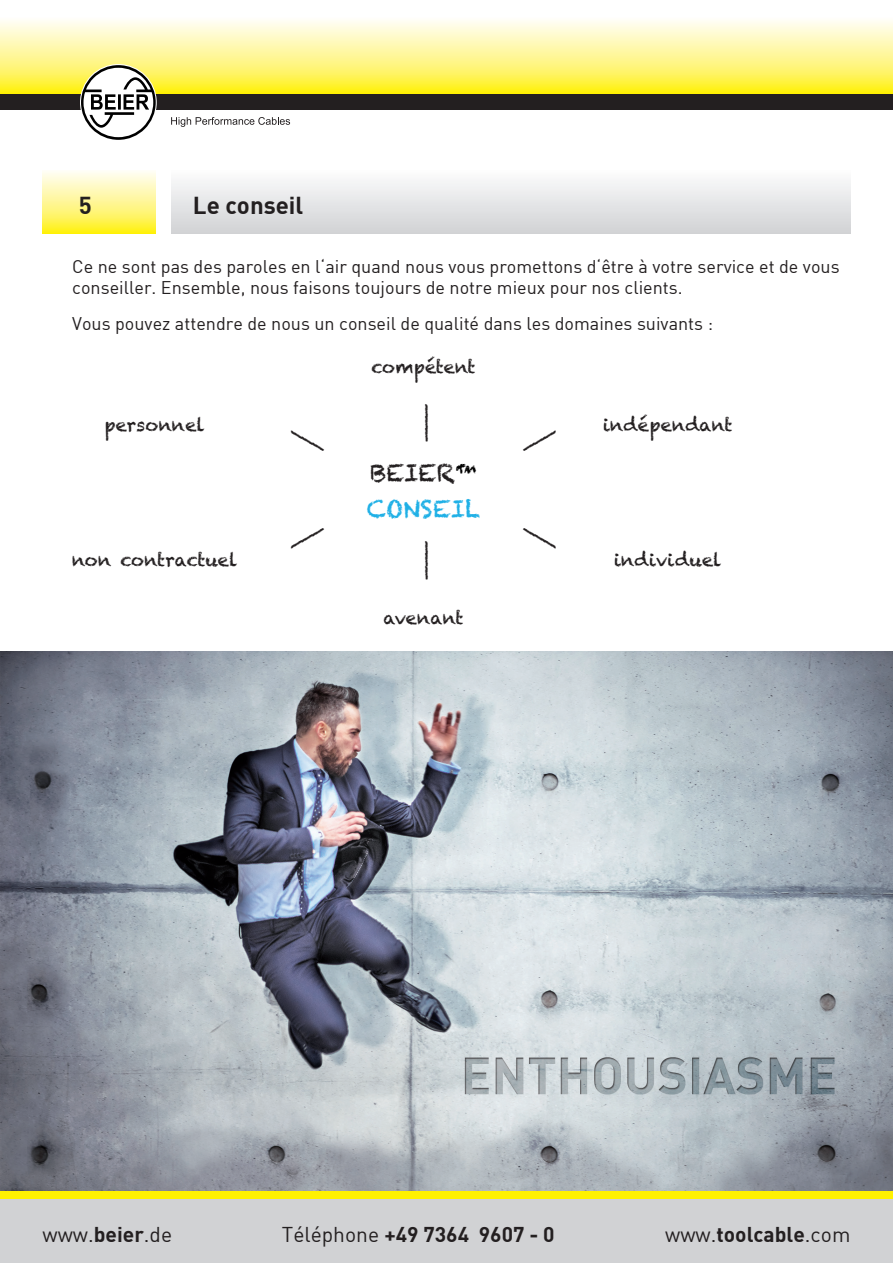
<style>
.page{position:relative;width:893px;height:1263px;background:#fff}
.page>*{position:absolute;margin:0;border:0;box-sizing:border-box;transform-origin:0 0}
.t1{font:24px/36px "Chalkduster";color:#1fb0e6}
.t2{font:24px "DIN Bold";color:#231f20}
.t3{font:21px "DIN Bold";color:#231f20}
.t4{font:21px "DIN";color:#231f20}
.t5{font:18px/21.6px "DIN";color:#231f20}
.t6{font:18px "Chalkduster";color:#231f20}
.s1{color:#231f20}
.s2{color:#000}
.s3{font-family:"DIN Bold"}
.s4{font-family:"DIN"}
</style>
<div class="page">
<div style="left:0;top:95px;width:893px;height:15px;background:#231f20"></div>
<svg style="left:0;top:21px;width:892px;height:73px;background:#fff68e"></svg>
<svg style="left:171px;top:117px;width:119px;height:10px"></svg>
<svg style="left:81px;top:65px;width:75px;height:75px"></svg>
<div style="left:0;top:1199px;width:893px;height:64px;background:#d1d2d4"></div>
<div style="left:0;top:1191px;width:893px;height:8px;background:#fff101"></div>
<img style="left:0;top:652px;width:893px;height:539px">
<svg style="left:43px;top:172px;width:113px;height:62px;background:#fff68c"></svg>
<div style="left:171px;top:170px;width:679px;height:64px;background:linear-gradient(to bottom,#fcfdfd,#d1d2d5)"></div>
<h1 class="t2" style="left:79px;top:190px;width:15px">5</h1>
<h1 class="t2" style="left:193px;top:190px;width:112px">Le conseil</h1>
<p class="t5" style="left:72px;top:255px;width:769px">Ce ne sont pas des paroles en l‘air quand nous vous promettons d‘être à votre service et de vous conseiller. Ensemble, nous faisons toujours de notre mieux pour nos clients.</p>
<p class="t5" style="left:72px;top:313px;width:642px">Vous pouvez attendre de nous un conseil de qualité dans les domaines suivants :</p>
<p class="t6" style="left:105px;top:414px;width:102px">personnel</p>
<p class="t6" style="left:72px;top:549px;width:167px">non contractuel</p>
<p class="t6" style="left:371px;top:356px;width:106px">compétent</p>
<p class="t6" style="left:416px;top:441px;width:40px;rotate:-90deg">———</p>
<h1 class="t1" style="left:367px;top:455px;width:115px"><span class="s1">BEIER</span><span class="s2">™<br></span>CONSEIL</h1>
<p class="t6" style="left:416px;top:579px;width:40px;rotate:-90deg">———</p>
<p class="t6" style="left:384px;top:607px;width:81px">avenant</p>
<p class="t6" style="left:603px;top:414px;width:131px">indépendant</p>
<p class="t6" style="left:614px;top:549px;width:109px">individuel</p>
<p class="t4" style="left:43px;top:1221px;width:131px">www.<span class="s3">beier</span>.de</p>
<p class="t3" style="left:282px;top:1220px;width:274px"><span class="s4">Téléphone</span> +49 7364 9607 - 0</p>
<p class="t3" style="left:665px;top:1220px;width:187px"><span class="s4">www.</span>toolcable<span class="s4">.com</span></p>
</div>
